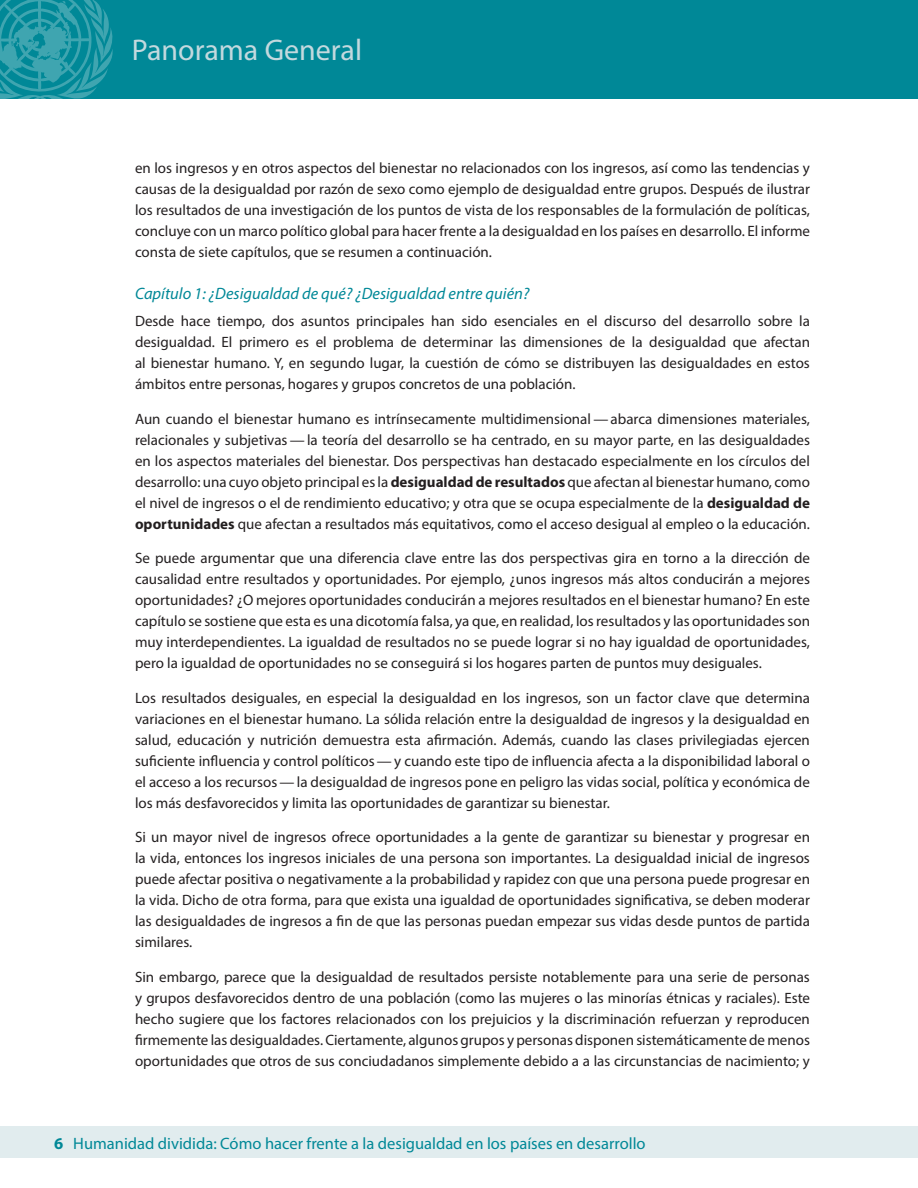
<style>
.page{position:relative;width:918px;height:1188px;background:#fff}
.page>*{position:absolute;margin:0;border:0;box-sizing:border-box;transform-origin:0 0}
.t1{font:30px "Myriad Pro";color:#c3d9de}
.t2{font:16.5px "Myriad Pro";color:#008897}
.t3{font:italic 16.5px "Myriad Pro";color:#008897}
.t4{font:15px/21px "Myriad Pro";color:#231f20;text-align:justify}
.s1{font-weight:700}
</style>
<div class="page">
<div style="left:0;top:1126px;width:918px;height:32px;background:#e1ecee"></div>
<div style="left:0;top:0;width:918px;height:99px;background:#008897"></div>
<svg style="left:0;top:0;width:113px;height:99px"></svg>
<h1 class="t1" style="left:132px;top:31px;width:232px">Panorama General</h1>
<p class="t4" style="left:135px;top:157px;width:677px">en los ingresos y en otros aspectos del bienestar no relacionados con los ingresos, así como las tendencias y causas de la desigualdad por razón de sexo como ejemplo de desigualdad entre grupos. Después de ilustrar los resultados de una investigación de los puntos de vista de los responsables de la formulación de políticas, concluye con un marco político global para hacer frente a la desigualdad en los países en desarrollo. El informe consta de siete capítulos, que se resumen a continuación.</p>
<p class="t3" style="left:135px;top:283px;width:396px">Capítulo 1: ¿Desigualdad de qué? ¿Desigualdad entre quién?</p>
<p class="t4" style="left:135px;top:310px;width:677px">Desde hace tiempo, dos asuntos principales han sido esenciales en el discurso del desarrollo sobre la desigualdad. El primero es el problema de determinar las dimensiones de la desigualdad que afectan al bienestar humano. Y, en segundo lugar, la cuestión de cómo se distribuyen las desigualdades en estos ámbitos entre personas, hogares y grupos concretos de una población.</p>
<p class="t4" style="left:135px;top:408px;width:677px">Aun cuando el bienestar humano es intrínsecamente multidimensional — abarca dimensiones materiales, relacionales y subjetivas — la teoría del desarrollo se ha centrado, en su mayor parte, en las desigualdades en los aspectos materiales del bienestar. Dos perspectivas han destacado especialmente en los círculos del desarrollo: una cuyo objeto principal es la <span class="s1">desigualdad de resultados</span> que afectan al bienestar humano, como el nivel de ingresos o el de rendimiento educativo; y otra que se ocupa especialmente de la <span class="s1">desigualdad de oportunidades</span> que afectan a resultados más equitativos, como el acceso desigual al empleo o la educación.</p>
<p class="t4" style="left:135px;top:547px;width:677px">Se puede argumentar que una diferencia clave entre las dos perspectivas gira en torno a la dirección de causalidad entre resultados y oportunidades. Por ejemplo, ¿unos ingresos más altos conducirán a mejores oportunidades? ¿O mejores oportunidades conducirán a mejores resultados en el bienestar humano? En este capítulo se sostiene que esta es una dicotomía falsa, ya que, en realidad, los resultados y las oportunidades son muy interdependientes. La igualdad de resultados no se puede lograr si no hay igualdad de oportunidades, pero la igualdad de oportunidades no se conseguirá si los hogares parten de puntos muy desiguales.</p>
<p class="t4" style="left:135px;top:687px;width:677px">Los resultados desiguales, en especial la desigualdad en los ingresos, son un factor clave que determina variaciones en el bienestar humano. La sólida relación entre la desigualdad de ingresos y la desigualdad en salud, educación y nutrición demuestra esta afirmación. Además, cuando las clases privilegiadas ejercen suficiente influencia y control políticos — y cuando este tipo de influencia afecta a la disponibilidad laboral o el acceso a los recursos — la desigualdad de ingresos pone en peligro las vidas social, política y económica de los más desfavorecidos y limita las oportunidades de garantizar su bienestar.</p>
<p class="t4" style="left:135px;top:826px;width:677px">Si un mayor nivel de ingresos ofrece oportunidades a la gente de garantizar su bienestar y progresar en la vida, entonces los ingresos iniciales de una persona son importantes. La desigualdad inicial de ingresos puede afectar positiva o negativamente a la probabilidad y rapidez con que una persona puede progresar en la vida. Dicho de otra forma, para que exista una igualdad de oportunidades significativa, se deben moderar las desigualdades de ingresos a fin de que las personas puedan empezar sus vidas desde puntos de partida similares.</p>
<p class="t4" style="left:135px;top:966px;width:677px">Sin embargo, parece que la desigualdad de resultados persiste notablemente para una serie de personas y grupos desfavorecidos dentro de una población (como las mujeres o las minorías étnicas y raciales). Este hecho sugiere que los factores relacionados con los prejuicios y la discriminación refuerzan y reproducen firmemente las desigualdades. Ciertamente, algunos grupos y personas disponen sistemáticamente de menos oportunidades que otros de sus conciudadanos simplemente debido a a las circunstancias de nacimiento; y</p>
<p class="t2" style="left:54px;top:1133px;width:593px"><span class="s1">6</span> Humanidad dividida: Cómo hacer frente a la desigualdad en los países en desarrollo</p>
</div>
